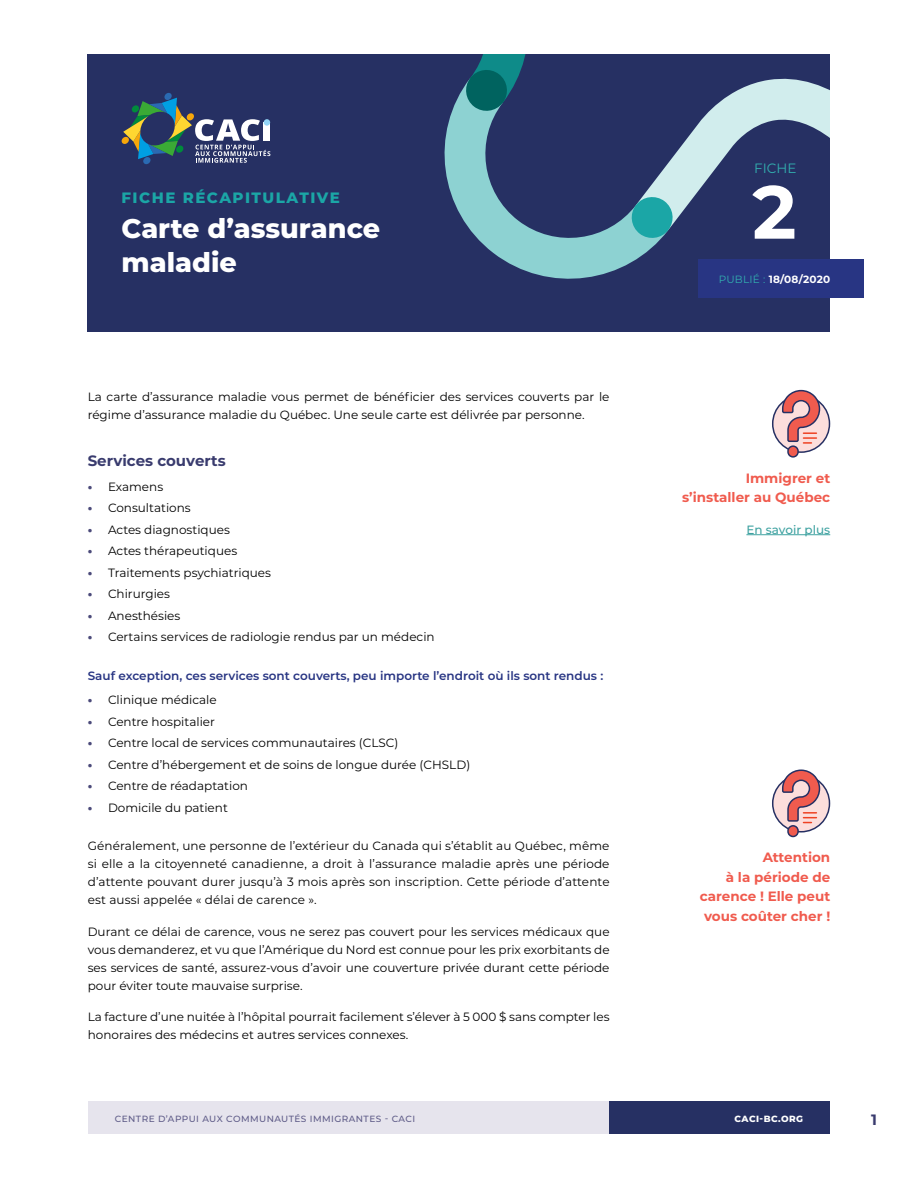
<style>
.page{position:relative;width:918px;height:1188px;background:#fff}
.page>*{position:absolute;margin:0;border:0;box-sizing:border-box;transform-origin:0 0}
.t1{font:700 75px "Montserrat";color:#fff}
.t2{font:800 27px/34.5px "Montserrat";color:#fff}
.t3{font:800 15px "Montserrat";letter-spacing:.1em;color:#1ba6a6}
.t4{font:700 15px "Montserrat";color:#393b6e}
.Texte{font:700 13.5px/19.5px "Montserrat";color:#f05b4e;text-align:right}
.t5{font:13.5px "Montserrat";color:#32afaf}
.Texte-2{font:12px/18px "Montserrat";color:#000}
.Texte-3{font:600 12px "Montserrat";color:#283583}
.Texte-4{font:500 12px "Montserrat";color:#3ea2a1}
.t6{font:700 10.5px "Montserrat";letter-spacing:.02em;color:#fff}
.t7{font:500 9px "Montserrat";letter-spacing:.05em;color:#5f5c88}
.t8{font:800 9px "Montserrat";letter-spacing:.05em;color:#fff}
.s1{font-weight:400;color:#32afaf}
.s2{font-weight:800;color:#4b4a7a}
</style>
<div class="page">
<div style="left:88px;top:54px;width:742px;height:277px;background:#263063"></div>
<svg style="left:444px;top:113px;width:215px;height:166px"></svg>
<svg style="left:451px;top:54px;width:75px;height:59px"></svg>
<svg style="left:629px;top:78px;width:201px;height:163px"></svg>
<div style="left:699px;top:259px;width:165px;height:38px;background:#283583"></div>
<svg style="left:122px;top:93px;width:148px;height:71px"></svg>
<div style="left:88px;top:1102px;width:522px;height:32px;background:#e6e4ed"></div>
<div style="left:610px;top:1102px;width:220px;height:32px;background:#263063"></div>
<svg style="left:773px;top:395px;width:57px;height:57px"></svg>
<div style="left:772px;top:395px;width:58px;height:58px;border:2px solid #263063;border-radius:50%"></div>
<div style="left:788px;top:446px;width:10px;height:11px;background:#f05b4e;border-radius:5px"></div>
<div style="left:787px;top:445px;width:12px;height:13px;border:2px solid #263063;border-radius:5px"></div>
<svg style="left:781px;top:389px;width:40px;height:55px;background:#d99798"></svg>
<hr style="left:746px;top:534px;width:84px;height:1px;background:#3ea2a1">
<svg style="left:773px;top:775px;width:57px;height:57px"></svg>
<div style="left:772px;top:774px;width:58px;height:59px;border:2px solid #263063;border-radius:50%"></div>
<div style="left:788px;top:826px;width:10px;height:11px;background:#f05b4e;border-radius:5px"></div>
<div style="left:787px;top:825px;width:12px;height:12px;border:2px solid #263063;border-radius:5px"></div>
<svg style="left:781px;top:769px;width:40px;height:54px;background:#d99697"></svg>
<p class="t3" style="left:122px;top:187px;width:220px">FICHE RÉCAPITULATIVE</p>
<h2 class="t2" style="left:122px;top:210px;width:260px">Carte d’assurance maladie</h2>
<p class="t5" style="left:754px;top:159px;width:44px">FICHE</p>
<h1 class="t1" style="left:752px;top:158px;width:46px">2</h1>
<p class="t6" style="left:719px;top:272px;width:113px"><span class="s1">PUBLIÉ :</span> 18/08/2020</p>
<p class="Texte-2" style="left:88px;top:388px;width:523px">La carte d’assurance maladie vous permet de bénéficier des services couverts par le régime d’assurance maladie du Québec. Une seule carte est délivrée par personne.</p>
<h3 class="t4" style="left:88px;top:450px;width:139px">Services couverts</h3>
<p class="Texte-2" style="left:88px;top:477px;width:77px"><span class="s2">•</span> Examens</p>
<p class="Texte-2" style="left:88px;top:499px;width:105px"><span class="s2">•</span> Consultations</p>
<p class="Texte-2" style="left:88px;top:520px;width:144px"><span class="s2">•</span> Actes diagnostiques</p>
<p class="Texte-2" style="left:88px;top:542px;width:151px"><span class="s2">•</span> Actes thérapeutiques</p>
<p class="Texte-2" style="left:88px;top:563px;width:185px"><span class="s2">•</span> Traitements psychiatriques</p>
<p class="Texte-2" style="left:88px;top:585px;width:84px"><span class="s2">•</span> Chirurgies</p>
<p class="Texte-2" style="left:88px;top:606px;width:94px"><span class="s2">•</span> Anesthésies</p>
<p class="Texte-2" style="left:88px;top:628px;width:348px"><span class="s2">•</span> Certains services de radiologie rendus par un médecin</p>
<p class="Texte-3" style="left:88px;top:667px;width:517px">Sauf exception, ces services sont couverts, peu importe l’endroit où ils sont rendus :</p>
<p class="Texte-2" style="left:88px;top:691px;width:130px"><span class="s2">•</span> Clinique médicale</p>
<p class="Texte-2" style="left:88px;top:712px;width:129px"><span class="s2">•</span> Centre hospitalier</p>
<p class="Texte-2" style="left:88px;top:734px;width:312px"><span class="s2">•</span> Centre local de services communautaires (CLSC)</p>
<p class="Texte-2" style="left:88px;top:755px;width:384px"><span class="s2">•</span> Centre d’hébergement et de soins de longue durée (CHSLD)</p>
<p class="Texte-2" style="left:88px;top:777px;width:162px"><span class="s2">•</span> Centre de réadaptation</p>
<p class="Texte-2" style="left:88px;top:798px;width:142px"><span class="s2">•</span> Domicile du patient</p>
<p class="Texte-2" style="left:88px;top:836px;width:523px;text-align:justify">Généralement, une personne de l’extérieur du Canada qui s’établit au Québec, même si elle a la citoyenneté canadienne, a droit à l’assurance maladie après une période d’attente pouvant durer jusqu’à 3 mois après son inscription. Cette période d’attente est aussi appelée « délai de carence ».</p>
<p class="Texte-2" style="left:88px;top:922px;width:523px;text-align:justify">Durant ce délai de carence, vous ne serez pas couvert pour les services médicaux que vous demanderez, et vu que l’Amérique du Nord est connue pour les prix exorbitants de ses services de santé, assurez-vous d’avoir une couverture privée durant cette période pour éviter toute mauvaise surprise.</p>
<p class="Texte-2" style="left:88px;top:1007px;width:523px">La facture d’une nuitée à l’hôpital pourrait facilement s’élever à 5 000 $ sans compter les honoraires des médecins et autres services connexes.</p>
<p class="Texte" style="left:682px;top:467px;width:150px">Immigrer et s’installer au Québec</p>
<p class="Texte-4" style="left:746px;top:521px;width:85px">En savoir plus</p>
<p class="Texte" style="left:700px;top:847px;width:132px">Attention<br>à la période de carence ! Elle peut vous coûter cher !</p>
<p class="t7" style="left:115px;top:1112px;width:302px">CENTRE D’APPUI AUX COMMUNAUTÉS IMMIGRANTES - CACI</p>
<p class="t8" style="left:735px;top:1112px;width:70px">CACI-BC.ORG</p>
<p class="t4" style="left:871px;top:1109px;width:7px">1</p>
</div>
